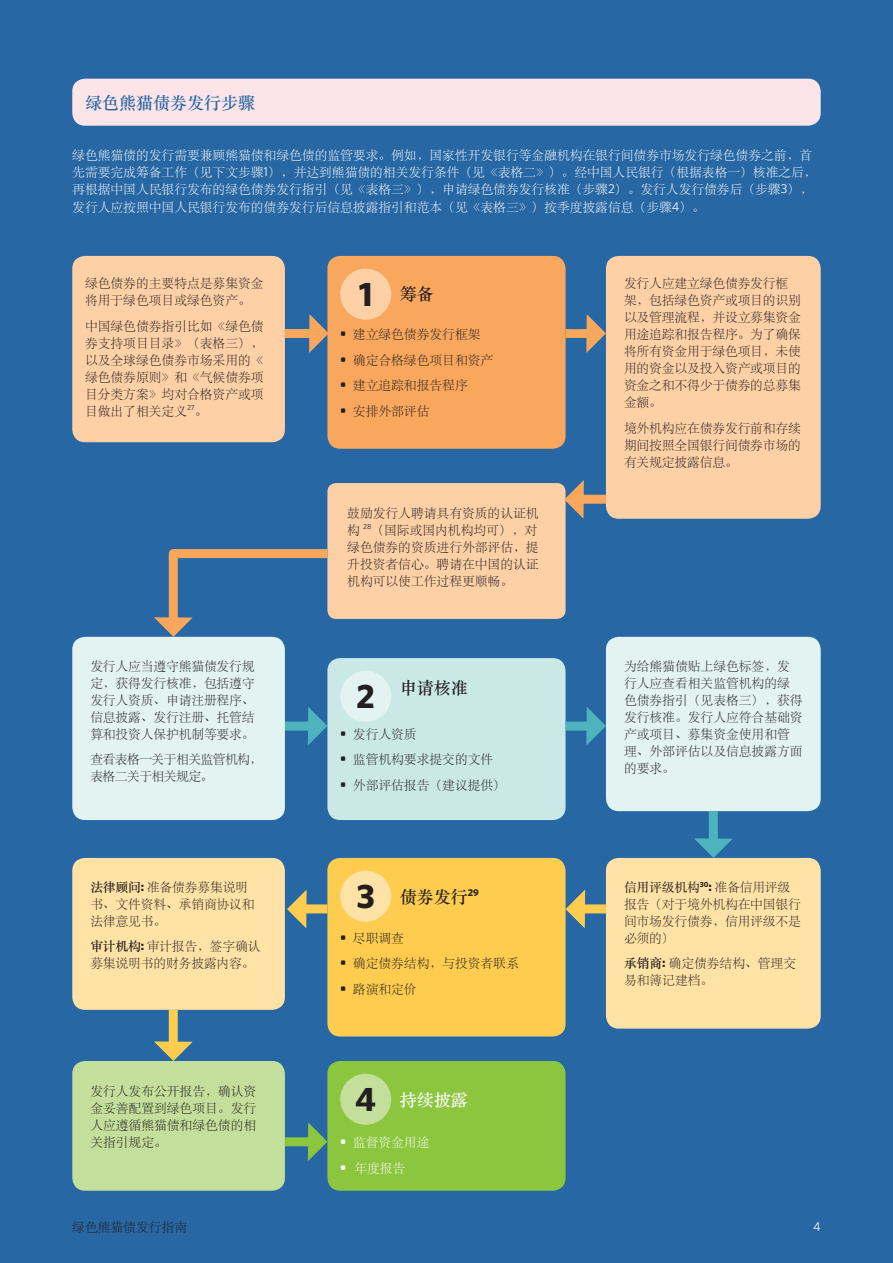
<style>
.page{position:relative;width:893px;height:1263px;background:#2767a4}
.page>*{position:absolute;margin:0;border:0;box-sizing:border-box;transform-origin:0 0}
.t1{font:700 34.05px "Whitney";color:#231f20}
.t2{font:16.95px "ST Songti SC Bold";color:#231f20}
.t3{font:16.95px "ST Songti SC Bold";color:#2767a4}
.t4{font:16.95px "ST Songti SC Bold";color:#fff}
.t5{font:12.75px/17px "ST Songti SC Light";color:#231f20;text-align:justify}
.t6{font:12.75px/17px "ST Songti SC Light";color:#fff}
.t7{font:12.75px/17px "ST Songti SC Light";letter-spacing:-.04em;color:#231f20}
.t8{font:12.75px "ST Songti SC Regular";letter-spacing:-.01em;color:#231f20}
.t9{font:12.75px "Whitney";color:#fff}
.s1{font-family:"Whitney"}
.s2{font-family:"ST Songti SC Bold"}
.s3{font-family:"Whitney";font-weight:700}
.s4{font-family:"ST Songti SC Light"}
</style>
<div class="page">
<div style="left:72px;top:79px;width:749px;height:47px;background:#fce4e8;border-radius:13px"></div>
<div style="left:327px;top:256px;width:239px;height:193px;background:#f9a75d;border-radius:13px"></div>
<div style="left:327px;top:858px;width:239px;height:178px;background:#fecc4e;border-radius:13px"></div>
<div style="left:327px;top:1061px;width:239px;height:130px;background:#8bc63e;border-radius:13px"></div>
<div style="left:606px;top:256px;width:215px;height:263px;background:#fdd0a6;border-radius:13px"></div>
<div style="left:606px;top:637px;width:215px;height:174px;background:#e2f3f2;border-radius:13px"></div>
<div style="left:606px;top:858px;width:215px;height:170px;background:#ffe2a5;border-radius:13px"></div>
<div style="left:72px;top:256px;width:213px;height:186px;background:#fdd0a6;border-radius:13px"></div>
<div style="left:72px;top:637px;width:213px;height:183px;background:#e2f3f2;border-radius:13px"></div>
<div style="left:72px;top:858px;width:213px;height:152px;background:#ffe2a5;border-radius:13px"></div>
<div style="left:72px;top:1061px;width:213px;height:130px;background:#c4df9b;border-radius:13px"></div>
<div style="left:327px;top:658px;width:239px;height:162px;background:#c9e8e6;border-radius:13px"></div>
<div style="left:327px;top:483px;width:239px;height:136px;background:#fdd0a6;border-radius:9px"></div>
<div style="left:340px;top:269px;width:51px;height:51px;background:#fdd0a6;border-radius:50%"></div>
<div style="left:340px;top:671px;width:51px;height:51px;background:#e2f3f2;border-radius:50%"></div>
<div style="left:340px;top:871px;width:51px;height:51px;background:#ffe2a5;border-radius:50%"></div>
<div style="left:340px;top:1074px;width:51px;height:51px;background:#c4df9b;border-radius:50%"></div>
<div style="left:289px;top:329px;width:25px;height:9px;background:#f9a75d"></div>
<div style="left:570px;top:329px;width:19px;height:9px;background:#f9a75d"></div>
<div style="left:290px;top:722px;width:20px;height:9px;background:#4db4bd"></div>
<div style="left:587px;top:495px;width:14px;height:9px;background:#f9a75d"></div>
<div style="left:570px;top:722px;width:17px;height:9px;background:#4db4bd"></div>
<div style="left:579px;top:904px;width:22px;height:9px;background:#fecc4e"></div>
<div style="left:309px;top:904px;width:14px;height:9px;background:#fecc4e"></div>
<div style="left:290px;top:1137px;width:18px;height:9px;background:#8bc63e"></div>
<div style="left:169px;top:1014px;width:9px;height:29px;background:#fecc4e"></div>
<div style="left:709px;top:816px;width:9px;height:23px;background:#4db4bd"></div>
<svg style="left:309px;top:314px;width:19px;height:39px"></svg>
<svg style="left:564px;top:480px;width:20px;height:39px"></svg>
<svg style="left:154px;top:545px;width:182px;height:92px"></svg>
<svg style="left:154px;top:1041px;width:39px;height:20px"></svg>
<svg style="left:308px;top:707px;width:19px;height:38px"></svg>
<svg style="left:308px;top:1122px;width:19px;height:39px"></svg>
<svg style="left:586px;top:707px;width:20px;height:38px"></svg>
<svg style="left:694px;top:838px;width:39px;height:20px"></svg>
<svg style="left:566px;top:890px;width:19px;height:38px"></svg>
<svg style="left:287px;top:889px;width:20px;height:39px"></svg>
<svg style="left:586px;top:314px;width:20px;height:39px"></svg>
<h2 class="t3" style="left:85px;top:90px;width:172px">绿色熊猫债券发行步骤</h2>
<p class="t6" style="left:72px;top:146px;width:746px">绿色熊猫债的发行需要兼顾熊猫债和绿色债的监管要求。例如，国家性开发银行等金融机构在银行间债券市场发行绿色债券之前，首先需要完成筹备工作（见下文步骤<span class="s1">1</span>），并达到熊猫债的相关发行条件（见《表格二》）。经中国人民银行（根据表格一）核准之后，再根据中国人民银行发布的绿色债券发行指引（见《表格三》），申请绿色债券发行核准（步骤<span class="s1">2</span>）。发行人发行债券后（步骤<span class="s1">3</span>），发行人应按照中国人民银行发布的债券发行后信息披露指引和范本（见《表格三》）按季度披露信息（步骤<span class="s1">4</span>）。</p>
<p class="t5" style="left:85px;top:274px;width:180px">绿色债券的主要特点是募集资金将用于绿色项目或绿色资产。</p>
<p class="t5" style="left:85px;top:316px;width:180px">中国绿色债券指引比如《绿色债券支持项目目录》（表格三），以及全球绿色债券市场采用的《绿色债券原则》和《气候债券项目分类方案》均对合格资产或项目做出了相关定义<sup>27</sup>。</p>
<p class="t5" style="left:90px;top:657px;width:166px">发行人应当遵守熊猫债发行规定，获得发行核准，包括遵守发行人资质、申请注册程序、信息披露、发行注册、托管结算和投资人保护机制等要求。</p>
<p class="t7" style="left:90px;top:750px;width:173px">查看表格一关于相关监管机构，表格二关于相关规定。</p>
<p class="t5" style="left:90px;top:878px;width:166px;text-align:left"><span class="s2">法律顾问</span><span class="s3">:</span> 准备债券募集说明书、文件资料、承销商协议和法律意见书。</p>
<p class="t5" style="left:90px;top:937px;width:172px"><span class="s2">审计机构</span><span class="s3">:</span> 审计报告，签字确认募集说明书的财务披露内容。</p>
<p class="t5" style="left:90px;top:1082px;width:167px">发行人发布公开报告，确认资金妥善配置到绿色项目。发行人应遵循熊猫债和绿色债的相关指引规定。</p>
<h1 class="t1" style="left:359px;top:273px;width:15px">1</h1>
<h2 class="t2" style="left:400px;top:281px;width:36px">筹备</h2>
<p class="t5" style="left:340px;top:325px;width:142px"><span class="s3">•</span> 建立绿色债券发行框架</p>
<p class="t5" style="left:340px;top:350px;width:155px"><span class="s3">•</span> 确定合格绿色项目和资产</p>
<p class="t5" style="left:340px;top:376px;width:129px"><span class="s3">•</span> 建立追踪和报告程序</p>
<p class="t5" style="left:340px;top:402px;width:91px"><span class="s3">•</span> 安排外部评估</p>
<p class="t5" style="left:347px;top:504px;width:193px">鼓励发行人聘请具有资质的认证机构 <sup>28</sup>（国际或国内机构均可），对绿色债券的资质进行外部评估，提升投资者信心。聘请在中国的认证机构可以使工作过程更顺畅。</p>
<h1 class="t1" style="left:356px;top:675px;width:20px">2</h1>
<h2 class="t2" style="left:400px;top:675px;width:70px">申请核准</h2>
<p class="t5" style="left:340px;top:725px;width:78px"><span class="s3">•</span> 发行人资质</p>
<p class="t5" style="left:340px;top:750px;width:155px"><span class="s3">•</span> 监管机构要求提交的文件</p>
<p class="t5" style="left:340px;top:776px;width:167px"><span class="s3">•</span> 外部评估报告（建议提供）</p>
<h1 class="t1" style="left:356px;top:875px;width:20px">3</h1>
<h2 class="t2" style="left:400px;top:884px;width:81px">债券发行<sup>29</sup></h2>
<p class="t5" style="left:340px;top:929px;width:65px"><span class="s3">•</span> 尽职调查</p>
<p class="t5" style="left:340px;top:954px;width:180px"><span class="s3">•</span> 确定债券结构，与投资者联系</p>
<p class="t5" style="left:340px;top:980px;width:78px"><span class="s3">•</span> 路演和定价</p>
<h1 class="t1" style="left:355px;top:1078px;width:22px">4</h1>
<h2 class="t4" style="left:400px;top:1087px;width:70px">持续披露</h2>
<p class="t6" style="left:340px;top:1133px;width:91px"><span class="s3">•</span> 监督资金用途</p>
<p class="t6" style="left:340px;top:1158px;width:67px"><span class="s3">•</span> 年度报告</p>
<p class="t5" style="left:624px;top:274px;width:178px;text-align:left">发行人应建立绿色债券发行框架，包括绿色资产或项目的识别以及管理流程，并设立募集资金用途追踪和报告程序。为了确保将所有资金用于绿色项目，未使用的资金以及投入资产或项目的资金之和不得少于债券的总募集金额。</p>
<p class="t5" style="left:624px;top:419px;width:178px">境外机构应在债券发行前和存续期间按照全国银行间债券市场的有关规定披露信息。</p>
<p class="t5" style="left:624px;top:657px;width:180px;text-align:left">为给熊猫债贴上绿色标签，发行人应查看相关监管机构的绿色债券指引（见表格三），获得发行核准。发行人应符合基础资产或项目、募集资金使用和管理、外部评估以及信息披露方面的要求。</p>
<p class="t8" style="left:624px;top:877px;width:168px">信用评级机构<sup>30</sup><span class="s3">:</span> <span class="s4">准备信用评级</span></p>
<p class="t5" style="left:624px;top:895px;width:178px">报告（对于境外机构在中国银行间市场发行债券，信用评级不是必须的）</p>
<p class="t5" style="left:624px;top:954px;width:174px"><span class="s2">承销商</span><span class="s3">:</span> 确定债券结构、管理交易和簿记建档。</p>
<p class="t5" style="left:72px;top:1218px;width:116px">绿色熊猫债发行指南</p>
<p class="t9" style="left:813px;top:1219px;width:9px">4</p>
</div>
